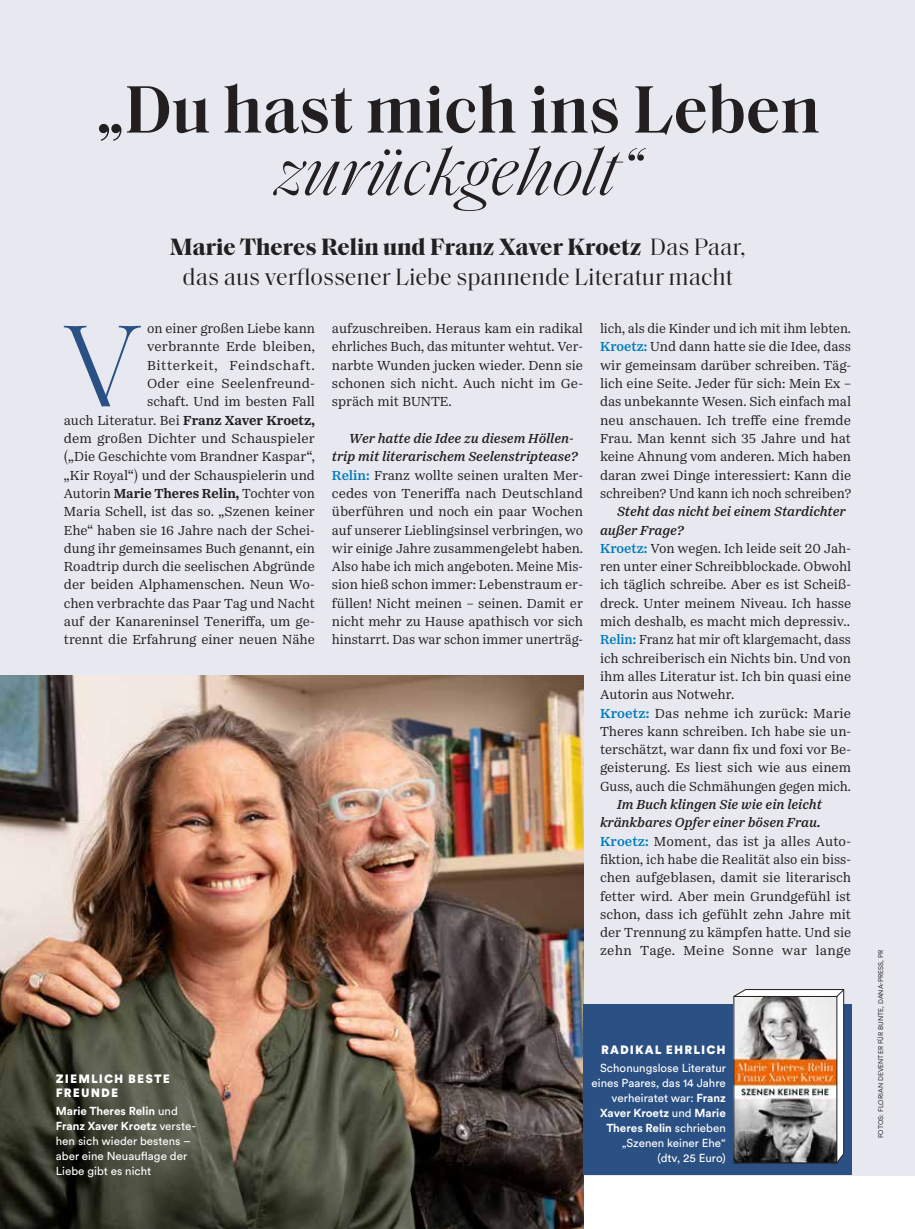
<style>
.page{position:relative;width:915px;height:1229px;background:#fff}
.page>*{position:absolute;margin:0;border:0;box-sizing:border-box;transform-origin:0 0}
.t1{font:300 118.35px "Saol Standard";color:#2a5084}
.t2{font:600 67.95px "Saol Standard";color:#231f20}
.t3{font:italic 300 67.95px "Saol Standard";color:#231f20}
.t4{font:24px/30px "Saol Standard";color:#231f20;text-align:center}
.t5{font:13.5px/18.3px "Passenger Serif";color:#231f20}
.t6{font:13.5px/18.3px "Passenger Serif";color:#231f20;text-align:justify;scale:.96 1}
.t7{font:900 12px/13.5px "Circular XX";letter-spacing:.09em;color:#fff}
.t8{font:11.55px/15px "Circular XX";color:#fff}
.t9{font:6.75px "Circular XX";letter-spacing:.01em;color:#231f20}
.s1{font-weight:700}
.s2{font-weight:600;color:#007cb9}
.s3{font-weight:600;font-style:italic}
</style>
<div class="page">
<div style="left:0;top:0;width:914px;height:1175px;background:#e8e9f0"></div>
<img style="left:0;top:675px;width:583px;height:554px">
<div style="left:583px;top:1005px;width:267px;height:170px;background:#2a5084"></div>
<svg style="left:733px;top:989px;width:111px;height:174px;background:#cbcbcc"></svg>
<img style="left:735px;top:998px;width:99px;height:163px">
<div style="left:733px;top:996px;width:103px;height:167px;border:1px solid #231f20"></div>
<h2 class="t2" style="left:96px;top:59px;width:725px">„Du hast mich ins Leben</h2>
<h2 class="t3" style="left:276px;top:123px;width:364px">zurückgeholt“</h2>
<h3 class="t4" style="left:170px;top:230px;width:577px"><span class="s1">Marie Theres Relin und Franz Xaver Kroetz</span> Das Paar, das aus verflossener Liebe spannende Literatur macht</h3>
<p class="t5" style="left:64px;top:319px;width:252px;text-align:right">on einer großen Liebe kann<br>verbrannte Erde bleiben,<br>Bitterkeit, Feindschaft.<br>Oder eine Seelenfreund-<br>schaft. Und im besten Fall<br>auch Literatur. Bei <span class="s1">Franz Xaver Kroetz, </span>dem großen Dichter und Schauspieler („Die Geschichte vom Brandner Kaspar“, „Kir Royal“) und der Schauspielerin und Autorin <span class="s1">Marie Theres Relin,</span> Tochter von Maria Schell, ist das so. „Szenen keiner Ehe“ haben sie 16 Jahre nach der Schei&shy;dung ihr gemeinsames Buch genannt, ein Roadtrip durch die seelischen Abgründe der beiden Alphamenschen. Neun Wo&shy;chen verbrachte das Paar Tag und Nacht auf der Kanareninsel Teneriffa, um ge&shy;trennt die Erfahrung einer neuen Nähe</p>
<p class="t6" style="left:600px;top:319px;width:263px">lich, als die Kinder und ich mit ihm lebten.<br><span class="s2">Kroetz:</span> Und dann hatte sie die Idee, dass wir gemeinsam darüber schreiben. Täg&shy;lich eine Seite. Jeder für sich: Mein Ex – das unbekannte Wesen. Sich einfach mal neu anschauen. Ich treffe eine fremde Frau. Man kennt sich 35 Jahre und hat keine Ahnung vom anderen. Mich haben daran zwei Dinge interessiert: Kann die schreiben? Und kann ich noch schreiben?</p>
<p class="t5" style="left:332px;top:319px;width:252px;text-align:justify">aufzuschreiben. Heraus kam ein radikal ehrliches Buch, das mitunter wehtut. Ver&shy;narbte Wunden jucken wieder. Denn sie schonen sich nicht. Auch nicht im Ge&shy;spräch mit BUNTE.</p>
<p class="t5" style="left:332px;top:429px;width:252px;text-align:center"><span class="s3">Wer hatte die Idee zu diesem Höllen&shy;trip mit literarischem Seelenstriptease?<br></span><span class="s2">Relin:</span> Franz wollte seinen uralten Mer&shy;cedes von Teneriffa nach Deutschland überführen und noch ein paar Wochen auf unserer Lieblingsinsel verbringen, wo wir einige Jahre zusammengelebt haben.<br>Also habe ich mich angeboten. Meine Mis&shy;sion hieß schon immer: Lebenstraum er&shy;füllen! Nicht meinen – seinen. Damit er nicht mehr zu Hause apathisch vor sich hinstarrt. Das war schon immer unerträg-</p>
<h1 class="t1" style="left:65px;top:282px;width:76px">V</h1>
<p class="t5" style="left:600px;top:502px;width:252px;text-indent:17px"><span class="s3">Steht das nicht bei einem Stardichter außer Frage?<br></span><span class="s2">Kroetz:</span> Von wegen. Ich leide seit 20 Jah&shy;ren unter einer Schreibblockade. Obwohl ich täglich schreibe. Aber es ist Scheiß&shy;dreck. Unter meinem Niveau. Ich hasse mich deshalb, es macht mich depressiv..<br><span class="s2">Relin:</span> Franz hat mir oft klargemacht, dass ich schreiberisch ein Nichts bin. Und von ihm alles Literatur ist. Ich bin quasi eine Autorin aus Notwehr.<br><span class="s2">Kroetz:</span> Das nehme ich zurück: Marie Theres kann schreiben. Ich habe sie un&shy;terschätzt, war dann fix und foxi vor Be&shy;geisterung. Es liest sich wie aus einem Guss, auch die Schmähungen gegen mich.</p>
<p class="t5" style="left:600px;top:795px;width:252px;text-indent:17px"><span class="s3">Im Buch klingen Sie wie ein leicht kränkbares Opfer einer bösen Frau.<br></span><span class="s2">Kroetz:</span> Moment, das ist ja alles Auto&shy;fiktion, ich habe die Realität also ein biss&shy;chen aufgeblasen, damit sie literarisch fetter wird. Aber mein Grundgefühl ist schon, dass ich gefühlt zehn Jahre mit der Trennung zu kämpfen hatte. Und sie zehn Tage. Meine Sonne war lange</p>
<p class="t7" style="left:56px;top:1072px;width:115px">ZIEMLICH BESTE<br>FREUNDE</p>
<p class="t8" style="left:56px;top:1102px;width:142px"><span class="s1">Marie Theres Relin</span> und<br><span class="s1">Franz Xaver Kroetz</span> verste&shy;hen sich wieder bestens – aber eine Neuauflage der<br>Liebe gibt es nicht</p>
<p class="t7" style="left:601px;top:1043px;width:126px">RADIKAL EHRLICH</p>
<p class="t8" style="left:591px;top:1060px;width:136px;text-align:right">Schonungslose Literatur eines Paares, das 14 Jahre verheiratet war: <span class="s1">Franz<br>Xaver Kroetz</span> und <span class="s1">Marie<br>Theres Relin</span> schrieben „Szenen keiner Ehe“<br>(dtv, 25 Euro)</p>
<p class="t9" style="left:875px;top:1138px;width:190px;rotate:-90deg">FOTOS: FLORIAN DEVENTER FÜR BUNTE, DANA-PRESS, PR</p>
</div>
